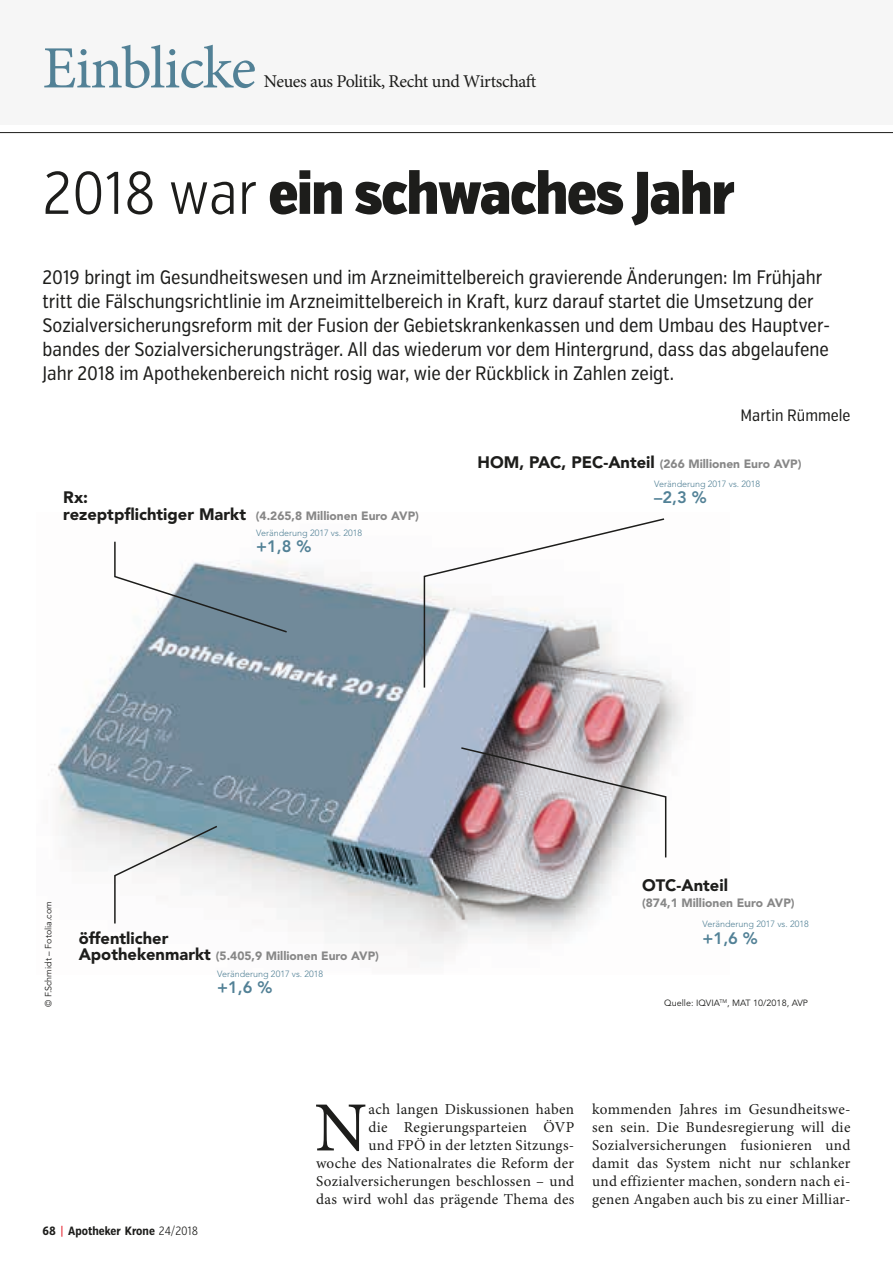
<style>
.page{position:relative;width:893px;height:1263px;background:#fff}
.page>*{position:absolute;margin:0;border:0;box-sizing:border-box;transform-origin:0 0}
.t1{font:70.5px "Minion Pro";color:#1d1d1b}
.t2{font:900 60px "Verb Ex Cond";letter-spacing:-.025em;color:#1d1d1b}
.t3{font:60px "Minion Pro";letter-spacing:-.025em;color:#528196}
.t4{font:19.5px/24px "Verb Ex Cond";color:#1d1d1b}
.t5{font:18px "Minion Pro";letter-spacing:-.02em;color:#1d1d1b}
.t6{font:900 16.5px "Avenir";color:#1d1d1b}
.t7{font:800 16.5px "Avenir";color:#528196}
.t8{font:16.5px "Verb Ex Cond";color:#1d1d1b}
.t9{font:15.15px/18px "Minion Pro";letter-spacing:.02em;color:#1d1d1b;text-align:right}
.t10{font:900 12px "Avenir";color:#878787}
.t11{font:700 12px "Verb Ex Cond";color:#1d1d1b}
.t12{font:300 9px "Avenir";color:#528196}
.t13{font:9px "Avenir";color:#1d1d1b}
.s1{font-weight:300}
.s2{font-size:16.5px;color:#1d1d1b}
.s3{font-family:"Lucida Grande";font-weight:400;color:#e30614}
</style>
<div class="page">
<img style="left:48px;top:571px;width:636px;height:388px">
<svg style="left:113px;top:824px;width:106px;height:101px"></svg>
<svg style="left:113px;top:541px;width:175px;height:93px"></svg>
<svg style="left:423px;top:518px;width:243px;height:171px"></svg>
<img style="left:460px;top:746px;width:207px;height:113px">
<hr style="left:0;top:132px;width:893px;height:1px;background:#1d1d1b">
<div style="left:0;top:0;width:893px;height:125px;background:#f6f6f6"></div>
<h2 class="t3" style="left:43px;top:28px;width:215px">Einblicke</h2>
<p class="t5" style="left:264px;top:70px;width:274px">Neues aus Politik, Recht und Wirtschaft</p>
<h2 class="t2" style="left:43px;top:157px;width:694px"><span class="s1">2018 war</span> ein schwaches Jahr</h2>
<p class="t4" style="left:43px;top:266px;width:789px">2019 bringt im Gesundheitswesen und im Arzneimittelbereich gravierende Änderungen: Im Frühjahr tritt die Fälschungsrichtlinie im Arzneimittelbereich in Kraft, kurz darauf startet die Umsetzung der Sozialversicherungsreform mit der Fusion der Gebietskrankenkassen und dem Umbau des Hauptver&shy;bandes der Sozialversicherungsträger. All das wiederum vor dem Hintergrund, dass das abgelaufene Jahr 2018 im Apothekenbereich nicht rosig war, wie der Rückblick in Zahlen zeigt.</p>
<p class="t8" style="left:741px;top:405px;width:111px">Martin Rümmele</p>
<p class="t6" style="left:63px;top:487px;width:26px">Rx:</p>
<p class="t10" style="left:63px;top:508px;width:357px"><span class="s2">rezeptpflichtiger Markt</span> (4.265,8 Millionen Euro AVP)</p>
<p class="t12" style="left:256px;top:527px;width:108px">Veränderung 2017 vs. 2018</p>
<p class="t7" style="left:256px;top:537px;width:57px">+1,8 %</p>
<p class="t10" style="left:478px;top:456px;width:325px"><span class="s2">HOM, PAC, PEC-Anteil</span> (266 Millionen Euro AVP)</p>
<p class="t12" style="left:654px;top:478px;width:108px">Veränderung 2017 vs. 2018</p>
<p class="t7" style="left:654px;top:488px;width:54px">–2,3 %</p>
<p class="t13" style="left:43px;top:1007px;width:107px;rotate:-90deg">© F.Schmidt – Fotolia.com</p>
<p class="t6" style="left:79px;top:928px;width:91px">öffentlicher</p>
<p class="t10" style="left:79px;top:949px;width:302px"><span class="s2">Apothekenmarkt</span> (5.405,9 Millionen Euro AVP)</p>
<p class="t12" style="left:217px;top:968px;width:108px">Veränderung 2017 vs. 2018</p>
<p class="t7" style="left:217px;top:978px;width:57px">+1,6 %</p>
<p class="t6" style="left:642px;top:875px;width:87px">OTC-Anteil</p>
<p class="t10" style="left:642px;top:896px;width:154px">(874,1 Millionen Euro AVP)</p>
<p class="t12" style="left:703px;top:919px;width:108px">Veränderung 2017 vs. 2018</p>
<p class="t7" style="left:703px;top:928px;width:57px">+1,6 %</p>
<p class="t13" style="left:664px;top:998px;width:145px">Quelle: IQVIA<sup>TM</sup>, MAT 10/2018, AVP</p>
<p class="t9" style="left:316px;top:1101px;width:260px">ach langen Diskussionen haben<br>die Regierungsparteien ÖVP<br>und FPÖ in der letzten Sitzungs-<br>woche des Nationalrates die Reform der Sozialversicherungen beschlossen – und das wird wohl das prägende Thema des</p>
<p class="t9" style="left:592px;top:1101px;width:260px;text-align:justify">kommenden Jahres im Gesundheitswe&shy;sen sein. Die Bundesregierung will die Sozialversicherungen fusionieren und damit das System nicht nur schlanker und effizienter machen, sondern nach ei&shy;genen Angaben auch bis zu einer Milliar-</p>
<h1 class="t1" style="left:315px;top:1081px;width:54px">N</h1>
<p class="t11" style="left:43px;top:1223px;width:157px">68 <span class="s3">|</span> Apotheker Krone <span class="s1">24/2018</span></p>
</div>
